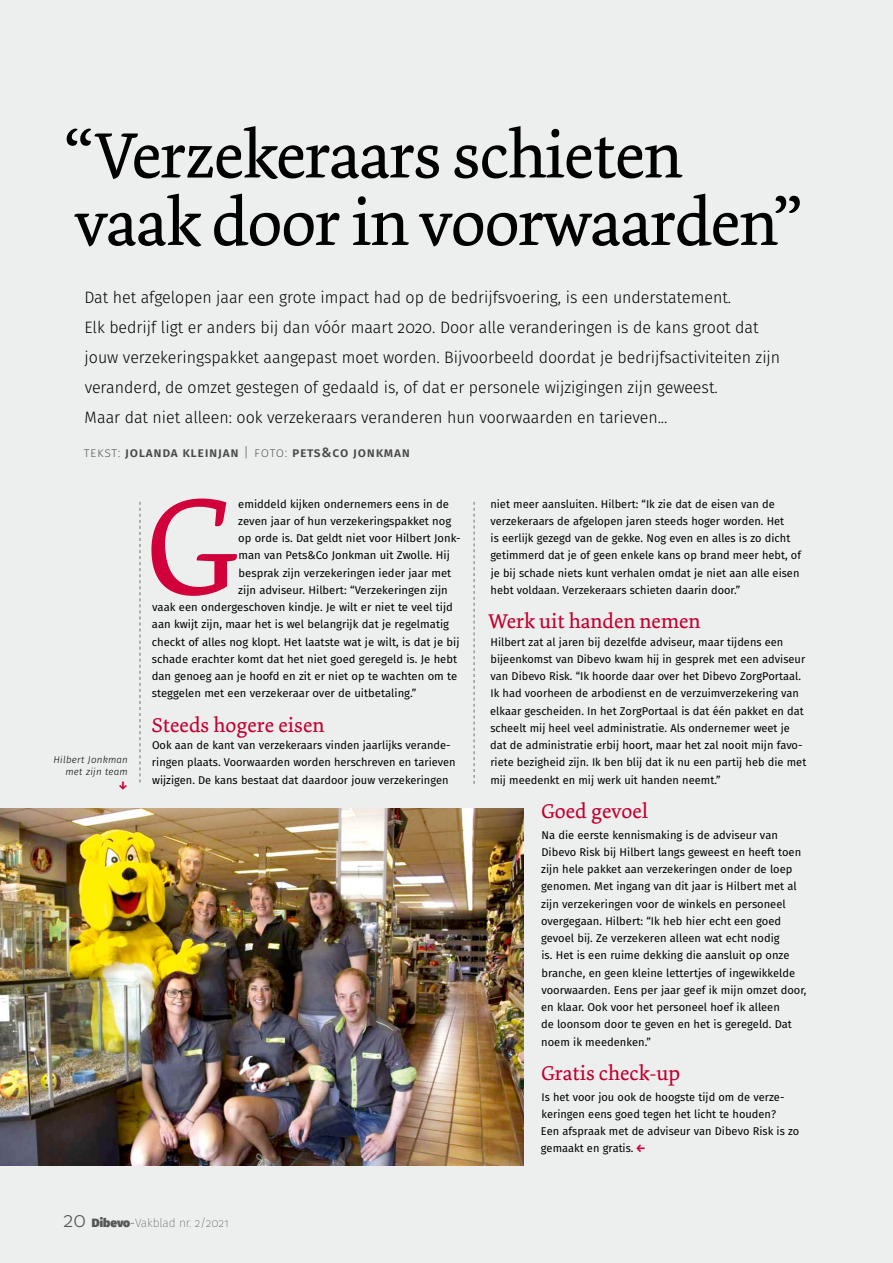
<style>
.page{position:relative;width:893px;height:1263px;background:#edeeee}
.page>*{position:absolute;margin:0;border:0;box-sizing:border-box;transform-origin:0 0}
.t1{font:143.55px "Dolly Pro";color:#d1003a}
.t2{font:67.5px/67.5px "Dolly Pro";letter-spacing:-.02em;color:#000}
.t3{font:21px "Dolly Pro";color:#c30030}
.t4{font:300 16.5px/30px "Fira Sans";color:#000}
.t5{font:500 13.5px "Fira Sans";letter-spacing:.05em;color:#474847}
.t6{font:200 12px "Fira Sans";letter-spacing:-.01em;color:#555756}
.t7{font:11.25px/17.2px "Fira Sans";color:#000}
.t8{font:800 11.25px "Fira Sans";color:#d1003a}
.t9{font:italic 300 9.75px/12px "Fira Sans";letter-spacing:.025em;color:#000;text-align:right}
.s1{font-weight:200}
.s2{font-weight:300;font-size:21px}
.s3{font-weight:900}
.s4{font-weight:300}
.s5{font-weight:800;color:#d1003a}
</style>
<div class="page">
<img style="left:0;top:808px;width:524px;height:357px">
<svg style="left:474px;top:502px;width:1px;height:282px"></svg>
<svg style="left:140px;top:502px;width:1px;height:280px"></svg>
<h2 class="t2" style="left:65px;top:122px;width:738px">“Verzekeraars schieten vaak door in voorwaarden”</h2>
<p class="t4" style="left:84px;top:283px;width:697px">Dat het afgelopen jaar een grote impact had op de bedrijfsvoering, is een understatement.<br>Elk bedrijf ligt er anders bij dan vóór maart 2020. Door alle veranderingen is de kans groot dat jouw verzekeringspakket aangepast moet worden. Bijvoorbeeld doordat je bedrijfsactiviteiten zijn veranderd, de omzet gestegen of gedaald is, of dat er personele wijzigingen zijn geweest.<br>Maar dat niet alleen: ook verzekeraars veranderen hun voorwaarden en tarieven...</p>
<p class="t5" style="left:84px;top:441px;width:328px"><span class="s1">Tekst:</span> Jolanda Kleinjan <span class="s1">| foto:</span> Pets&amp;Co Jonkman</p>
<p class="t9" style="left:53px;top:754px;width:76px">Hilbert Jonkman met zijn team</p>
<p class="t8" style="left:118px;top:775px;width:11px">↓</p>
<h1 class="t1" style="left:147px;top:455px;width:93px">G</h1>
<p class="t7" style="left:238px;top:495px;width:212px">emiddeld kijken ondernemers eens in de</p>
<p class="t7" style="left:238px;top:512px;width:214px">zeven jaar of hun verzekeringspakket nog</p>
<p class="t7" style="left:238px;top:529px;width:224px">op orde is. Dat geldt niet voor Hilbert Jonk-</p>
<p class="t7" style="left:238px;top:546px;width:213px">man van Pets&amp;Co Jonkman uit Zwolle. Hij</p>
<p class="t7" style="left:239px;top:564px;width:214px">besprak zijn verzekeringen ieder jaar met</p>
<p class="t7" style="left:238px;top:581px;width:211px">zijn adviseur. Hilbert: “Verzekeringen zijn</p>
<p class="t7" style="left:152px;top:598px;width:302px">vaak een ondergeschoven kindje. Je wilt er niet te veel tijd</p>
<p class="t7" style="left:152px;top:615px;width:299px">aan kwijt zijn, maar het is wel belangrijk dat je regelmatig</p>
<p class="t7" style="left:152px;top:633px;width:309px">checkt of alles nog klopt. Het laatste wat je wilt, is dat je bij</p>
<p class="t7" style="left:152px;top:650px;width:307px">schade erachter komt dat het niet goed geregeld is. Je hebt</p>
<p class="t7" style="left:152px;top:667px;width:307px">dan genoeg aan je hoofd en zit er niet op te wachten om te</p>
<p class="t7" style="left:152px;top:684px;width:266px">steggelen met een verzekeraar over de uitbetaling.”</p>
<h3 class="t3" style="left:152px;top:712px;width:174px">Steeds hogere eisen</h3>
<p class="t7" style="left:152px;top:736px;width:305px">Ook aan de kant van verzekeraars vinden jaarlijks verande&shy;ringen plaats. Voorwaarden worden herschreven en tarieven wijzigen. De kans bestaat dat daardoor jouw verzekeringen</p>
<p class="t6" style="left:63px;top:1215px;width:167px"><span class="s2">20</span> <span class="s3">Dibevo</span><span class="s4">-</span>Vakblad nr. 2/2021</p>
<p class="t7" style="left:490px;top:495px;width:312px">niet meer aansluiten. Hilbert: “Ik zie dat de eisen van de verzekeraars de afgelopen jaren steeds hoger worden. Het<br>is eerlijk gezegd van de gekke. Nog even en alles is zo dicht getimmerd dat je of geen enkele kans op brand meer hebt, of je bij schade niets kunt verhalen omdat je niet aan alle eisen hebt voldaan. Verzekeraars schieten daarin door.”</p>
<h3 class="t3" style="left:488px;top:608px;width:213px">Werk uit handen nemen</h3>
<p class="t7" style="left:490px;top:633px;width:318px">Hilbert zat al jaren bij dezelfde adviseur, maar tijdens een bijeenkomst van Dibevo kwam hij in gesprek met een adviseur van Dibevo Risk. “Ik hoorde daar over het Dibevo ZorgPortaal.<br>Ik had voorheen de arbodienst en de verzuimverzekering van elkaar gescheiden. In het ZorgPortaal is dat één pakket en dat scheelt mij heel veel administratie. Als ondernemer weet je dat de administratie erbij hoort, maar het zal nooit mijn favo&shy;riete bezigheid zijn. Ik ben blij dat ik nu een partij heb die met mij meedenkt en mij werk uit handen neemt.”</p>
<h3 class="t3" style="left:541px;top:798px;width:108px">Goed gevoel</h3>
<p class="t7" style="left:541px;top:826px;width:267px">Na die eerste kennismaking is de adviseur van Dibevo Risk bij Hilbert langs geweest en heeft toen zijn hele pakket aan verzekeringen onder de loep genomen. Met ingang van dit jaar is Hilbert met al zijn verzekeringen voor de winkels en personeel overgegaan. Hilbert: “Ik heb hier echt een goed gevoel bij. Ze verzekeren alleen wat echt nodig<br>is. Het is een ruime dekking die aansluit op onze branche, en geen kleine lettertjes of ingewikkelde voorwaarden. Eens per jaar geef ik mijn omzet door, en klaar. Ook voor het personeel hoef ik alleen<br>de loonsom door te geven en het is geregeld. Dat noem ik meedenken.”</p>
<h3 class="t3" style="left:541px;top:1060px;width:140px">Gratis check-up</h3>
<p class="t7" style="left:541px;top:1088px;width:260px">Is het voor jou ook de hoogste tijd om de verze&shy;keringen eens goed tegen het licht te houden?<br>Een afspraak met de adviseur van Dibevo Risk is zo gemaakt en gratis. <span class="s5">←</span></p>
</div>
